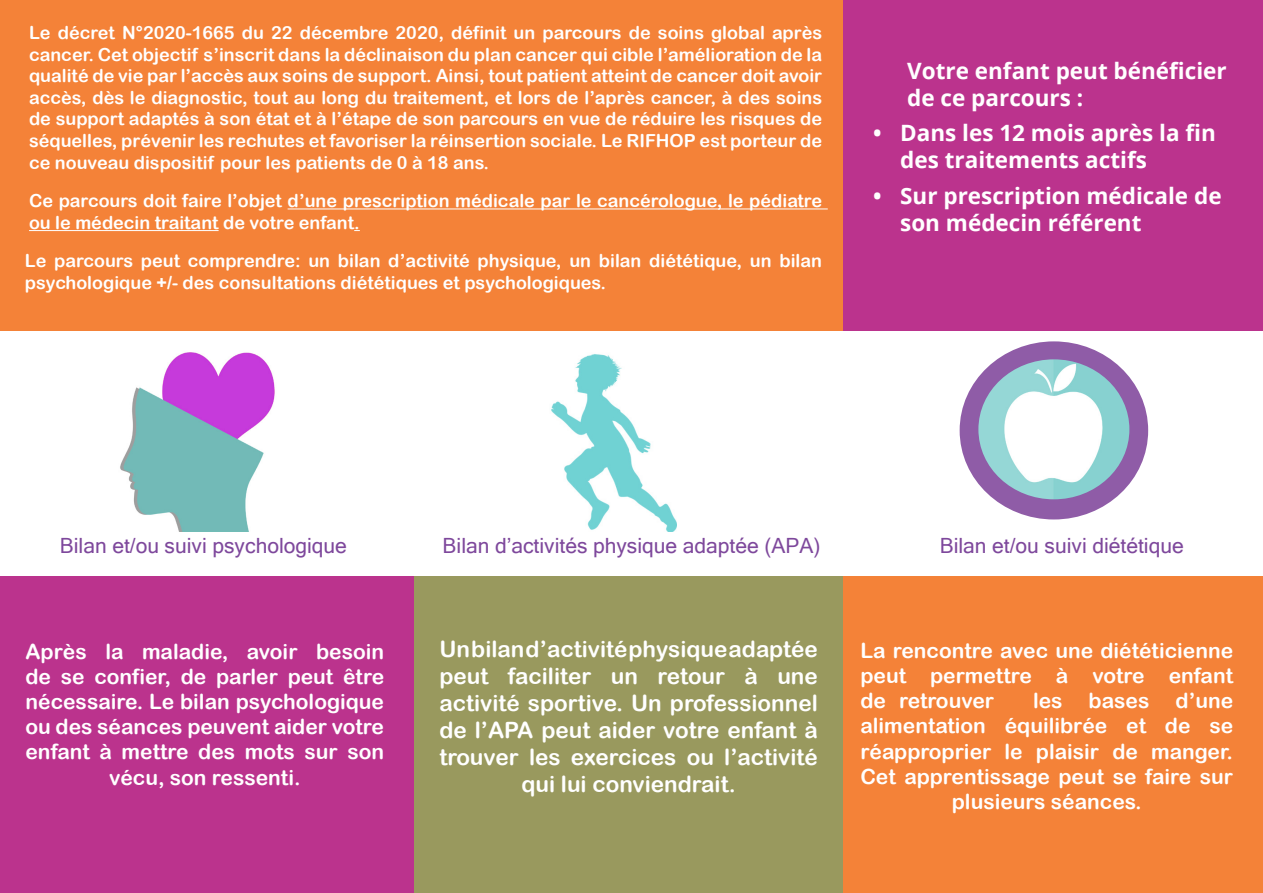
<style>
.page{position:relative;width:1263px;height:893px;background:#fff}
.page>*{position:absolute;margin:0;border:0;box-sizing:border-box;transform-origin:0 0}
.t1{font:22.5px/27px "Arial Rounded MT Bold";color:#fff;text-align:center}
.t2{font:700 22.5px/27px "Open Sans";color:#fff}
.t3{font:21px/25.2px "Arial Rounded MT Bold";color:#fff;text-align:center}
.t4{font:21px "Microsoft Sans Serif";color:#7e489c}
.t5{font:18px/21.6px "Arial Rounded MT Bold";color:#fff}
</style>
<div class="page">
<div style="left:0;top:0;width:843px;height:331px;background:#f48238"></div>
<hr style="left:288px;top:208px;width:540px;height:1px;background:#fff">
<hr style="left:29px;top:230px;width:190px;height:1px;background:#fff">
<div style="left:843px;top:0;width:420px;height:331px;background:#bb338d"></div>
<img style="left:120px;top:352px;width:155px;height:180px">
<div style="left:0;top:576px;width:414px;height:317px;background:#bb338d"></div>
<div style="left:414px;top:576px;width:429px;height:317px;background:#99995e"></div>
<div style="left:843px;top:576px;width:420px;height:317px;background:#f48238"></div>
<div style="left:960px;top:341px;width:188px;height:178px;background:#8f5ca7;border-radius:50%"></div>
<img style="left:978px;top:359px;width:151px;height:140px">
<img style="left:551px;top:354px;width:126px;height:177px">
<p class="t5" style="left:29px;top:22px;width:795px;text-align:justify">Le décret N°2020-1665 du 22 décembre 2020, définit un parcours de soins global après cancer. Cet objectif s’inscrit dans la déclinaison du plan cancer qui cible l’amélioration de la qualité de vie par l’accès aux soins de support. Ainsi, tout patient atteint de cancer doit avoir accès, dès le diagnostic, tout au long du traitement, et lors de l’après cancer, à des soins de support adaptés à son état et à l’étape de son parcours en vue de réduire les risques de séquelles, prévenir les rechutes et favoriser la réinsertion sociale. Le RIFHOP est porteur de ce nouveau dispositif pour les patients de 0 à 18 ans.</p>
<p class="t5" style="left:29px;top:190px;width:794px">Ce parcours doit faire l’objet d’une prescription médicale par le cancérologue, le pédiatre ou le médecin traitant de votre enfant.</p>
<p class="t5" style="left:25px;top:250px;width:799px">Le parcours peut comprendre: un bilan d’activité physique, un bilan diététique, un bilan psychologique +/- des consultations diététiques et psychologiques.</p>
<p class="t2" style="left:907px;top:56px;width:321px">Votre enfant peut bénéficier de ce parcours :</p>
<p class="t2" style="left:900px;top:119px;width:317px;text-indent:-27px">• Dans les 12 mois après la fin des traitements actifs</p>
<p class="t2" style="left:900px;top:181px;width:323px;text-indent:-27px">• Sur prescription médicale de son médecin référent</p>
<p class="t4" style="left:60px;top:532px;width:289px">Bilan et/ou suivi psychologique</p>
<p class="t4" style="left:443px;top:532px;width:379px">Bilan d’activités physique adaptée (APA)</p>
<p class="t4" style="left:940px;top:532px;width:245px">Bilan et/ou suivi diététique</p>
<p class="t3" style="left:26px;top:638px;width:360px">Après la maladie, avoir besoin de se confier, de parler peut être nécessaire. Le bilan psychologique ou des séances peuvent aider votre enfant à mettre des mots sur son vécu, son ressenti.</p>
<p class="t1" style="left:439px;top:635px;width:380px">Un bilan d’activité physique adaptée peut faciliter un retour à une activité sportive. Un professionnel de l’APA peut aider votre enfant à trouver les exercices ou l’activité qui lui conviendrait.</p>
<p class="t3" style="left:860px;top:637px;width:374px;text-align:justify">La rencontre avec une diététicienne peut permettre à votre enfant de retrouver</p>
<p class="t3" style="left:1033px;top:688px;width:202px">les bases d’une</p>
<p class="t3" style="left:860px;top:713px;width:374px">alimentation équilibrée et de se</p>
<p class="t3" style="left:860px;top:738px;width:374px">réapproprier le plaisir de manger.</p>
<p class="t3" style="left:860px;top:763px;width:374px">Cet apprentissage peut se faire sur</p>
<p class="t3" style="left:952px;top:789px;width:191px">plusieurs séances.</p>
</div>
